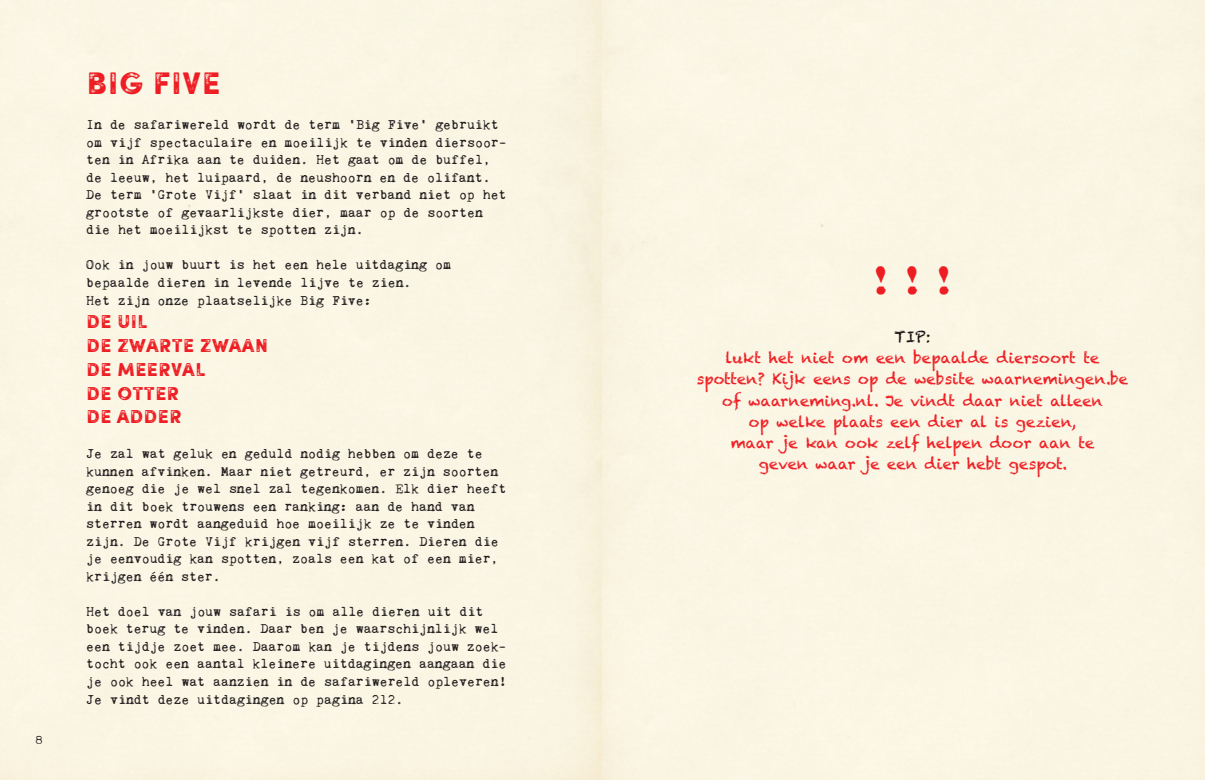
<style>
.page{position:relative;width:1205px;height:780px;background:#fff}
.page>*{position:absolute;margin:0;border:0;box-sizing:border-box;transform-origin:0 0}
.t1{font:42.88px "Flightcase";color:#ee1d23}
.t2{font:31.25px "Sofia Rough Black Three";letter-spacing:-.01em;color:#ee1d23}
.t3{font:18.75px/23.8px "Sofia Rough Black Three";letter-spacing:-.01em;color:#ee1d23}
.t4{font:15px/21.2px "Chalkduster";color:#ee1d23;text-align:center}
.t5{font:15px "Chalkduster";color:#1a1313}
.t6{font:13.75px/17.5px "Kingthings Trypewriter 2";letter-spacing:-.01em;color:#231f20}
.t7{font:12.5px "Kingthings Trypewriter 2";color:#231f20}
</style>
<div class="page">
<p class="t7" style="left:35px;top:733px;width:9px">8</p>
<h2 class="t2" style="left:86px;top:62px;width:136px">BIG FIVE</h2>
<p class="t6" style="left:86px;top:116px;width:422px">In de safariwereld wordt de term ‘Big Five’ gebruikt om vijf spectaculaire en moeilijk te vinden diersoor&shy;ten in Afrika aan te duiden. Het gaat om de buffel, de leeuw, het luipaard, de neushoorn en de olifant.<br>De term ‘Grote Vijf’ slaat in dit verband niet op het grootste of gevaarlijkste dier, maar op de soorten die het moeilijkst te spotten zijn.</p>
<p class="t6" style="left:86px;top:256px;width:366px">Ook in jouw buurt is het een hele uitdaging om bepaalde dieren in levende lijve te zien.<br>Het zijn onze plaatselijke Big Five:</p>
<h3 class="t3" style="left:86px;top:309px;width:184px">DE UIL<br>DE ZWARTE ZWAAN<br>DE MEERVAL<br>DE OTTER<br>DE ADDER</h3>
<p class="t6" style="left:86px;top:445px;width:422px">Je zal wat geluk en geduld nodig hebben om deze te kunnen afvinken. Maar niet getreurd, er zijn soorten genoeg die je wel snel zal tegenkomen. Elk dier heeft in dit boek trouwens een ranking: aan de hand van sterren wordt aangeduid hoe moeilijk ze te vinden zijn. De Grote Vijf krijgen vijf sterren. Dieren die je eenvoudig kan spotten, zoals een kat of een mier, krijgen één ster.</p>
<p class="t6" style="left:86px;top:602px;width:422px">Het doel van jouw safari is om alle dieren uit dit boek terug te vinden. Daar ben je waarschijnlijk wel een tijdje zoet mee. Daarom kan je tijdens jouw zoek&shy;tocht ook een aantal kleinere uitdagingen aangaan die je ook heel wat aanzien in de safariwereld opleveren!<br>Je vindt deze uitdagingen op pagina 212.</p>
<h1 class="t1" style="left:873px;top:256px;width:81px">! ! !</h1>
<p class="t5" style="left:894px;top:328px;width:38px">TIP:</p>
<p class="t4" style="left:697px;top:347px;width:433px">lukt het niet om een bepaalde diersoort te spotten? Kijk eens op de website waarnemingen.be of waarneming.nl. Je vindt daar niet alleen<br>op welke plaats een dier al is gezien,<br>maar je kan ook zelf helpen door aan te<br>geven waar je een dier hebt gespot.</p>
</div>
